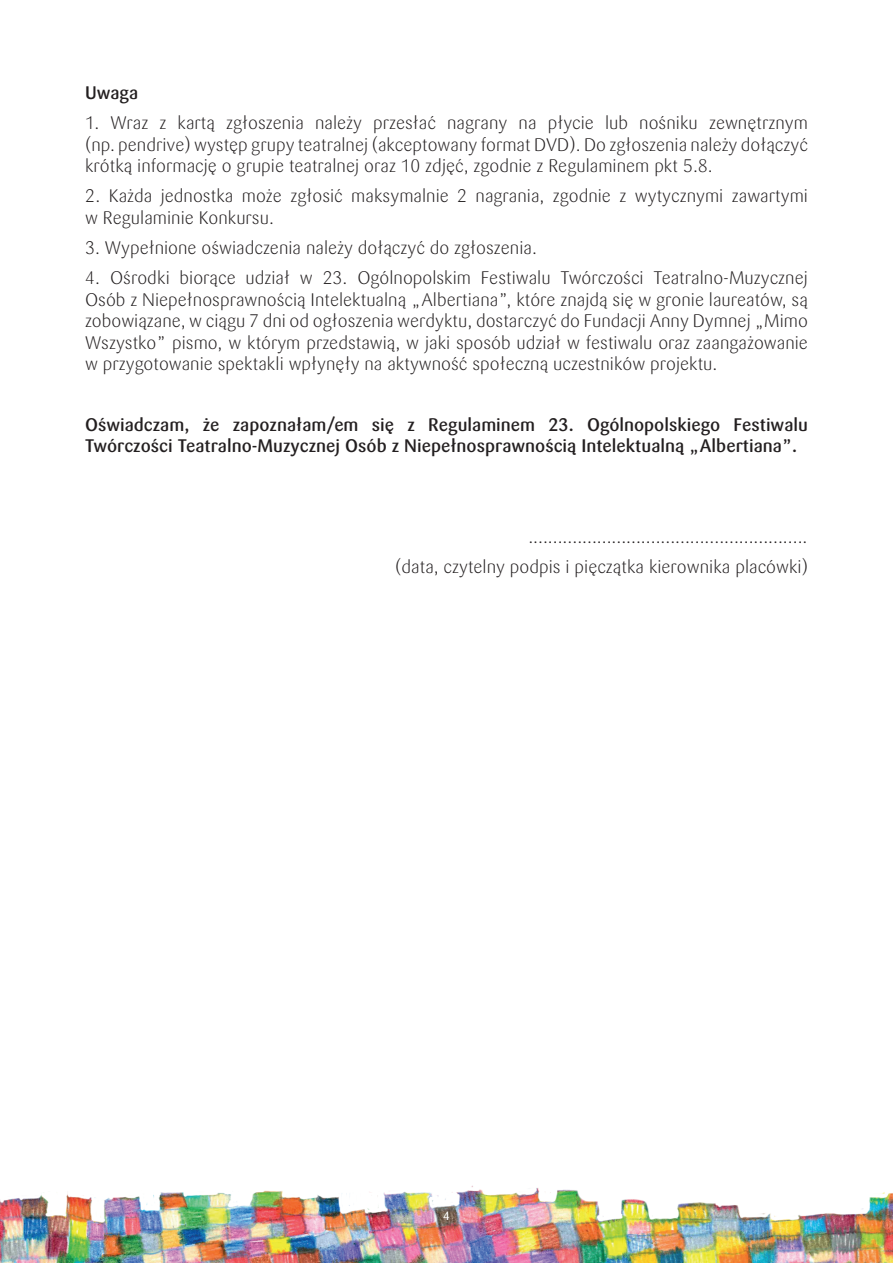
<style>
.page{position:relative;width:893px;height:1263px;background:#fff}
.page>*{position:absolute;margin:0;border:0;box-sizing:border-box;transform-origin:0 0}
.t1{font:300 18px/21.6px "Sari Pl";color:#231f20;text-align:justify}
.t2{font:500 18px/21.6px "Sari Pl";color:#231f20}
.t3{font:500 12px "Sari Pl";color:#fff}
</style>
<div class="page">
<img style="left:0;top:1185px;width:893px;height:78px">
<p class="t2" style="left:85px;top:82px;width:55px">Uwaga</p>
<p class="t1" style="left:85px;top:112px;width:724px">1. Wraz z kartą zgłoszenia należy przesłać nagrany na płycie lub nośniku zewnętrznym (np. pendrive) występ grupy teatralnej (akceptowany format DVD). Do zgłoszenia należy dołączyć krótką informację o grupie teatralnej oraz 10 zdjęć, zgodnie z Regulaminem pkt 5.8.</p>
<p class="t1" style="left:85px;top:185px;width:724px">2. Każda jednostka może zgłosić maksymalnie 2 nagrania, zgodnie z wytycznymi zawartymi w Regulaminie Konkursu.</p>
<p class="t1" style="left:85px;top:237px;width:453px">3. Wypełnione oświadczenia należy dołączyć do zgłoszenia.</p>
<p class="t1" style="left:85px;top:267px;width:724px">4. Ośrodki biorące udział w 23. Ogólnopolskim Festiwalu Twórczości Teatralno-Muzycznej Osób z Niepełnosprawnością Intelektualną „Albertiana”, które znajdą się w gronie laureatów, są zobowiązane, w ciągu 7 dni od ogłoszenia werdyktu, dostarczyć do Fundacji Anny Dymnej „Mimo Wszystko” pismo, w którym przedstawią, w jaki sposób udział w festiwalu oraz zaangażowanie w przygotowanie spektakli wpłynęły na aktywność społeczną uczestników projektu.</p>
<p class="t2" style="left:85px;top:414px;width:724px">Oświadczam, że zapoznałam/em się z Regulaminem 23. Ogólnopolskiego Festiwalu<br>Twórczości Teatralno-Muzycznej Osób z Niepełnosprawnością Intelektualną „Albertiana”.</p>
<p class="t1" style="left:528px;top:526px;width:281px">.........................................................</p>
<p class="t1" style="left:395px;top:556px;width:414px">(data, czytelny podpis i pięczątka kierownika placówki)</p>
<p class="t3" style="left:443px;top:1209px;width:8px">4</p>
</div>
